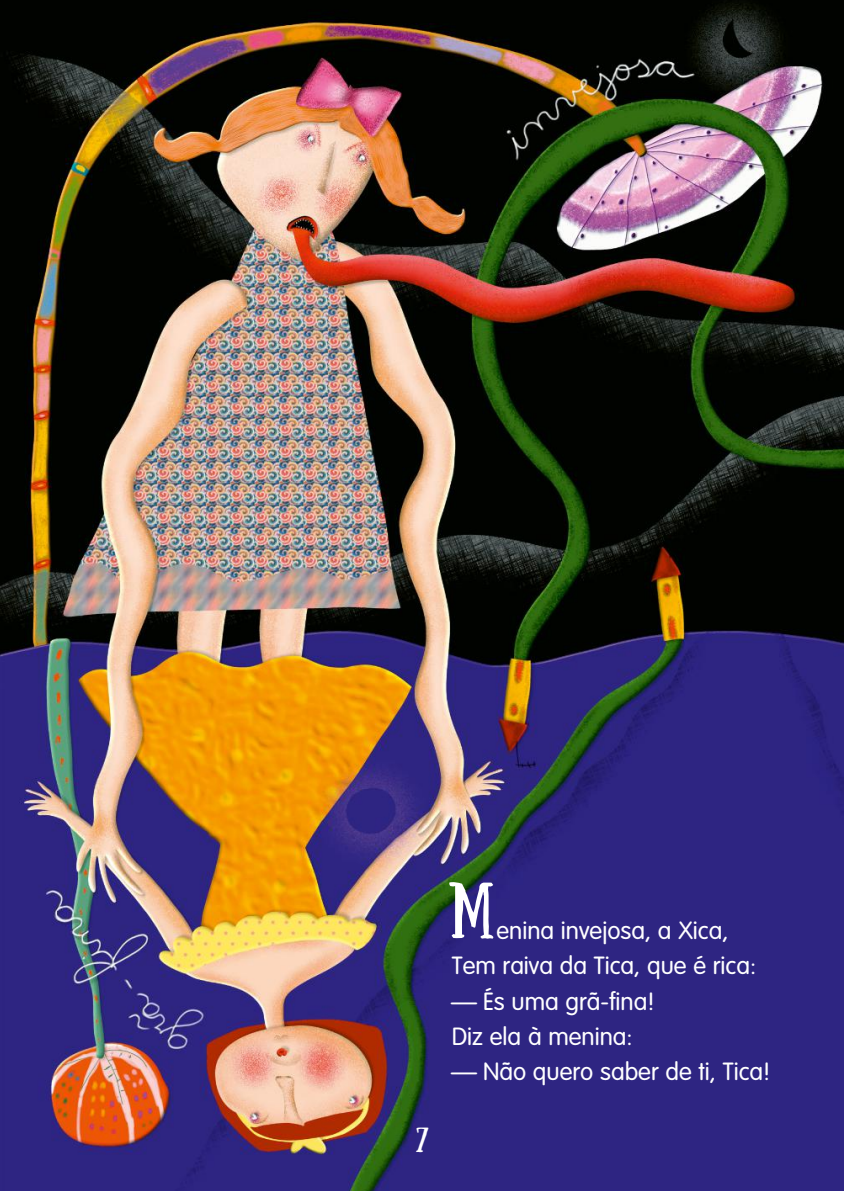
<style>
.page{position:relative;width:844px;height:1191px;background:#fff}
.page>*{position:absolute;margin:0;border:0;box-sizing:border-box;transform-origin:0 0}
.t1{font:56px "Sunday";color:#fff}
.t2{font:300 24.5px/35px "VAG Rounded";color:#fff}
.t3{font:24.5px "Sunday";color:#fff}
</style>
<div class="page">
<img style="left:0;top:0;width:843px;height:1191px">
<p class="t3" style="left:416px;top:1127px;width:14px">7</p>
<h1 class="t1" style="left:448px;top:882px;width:48px">M</h1>
<p class="t2" style="left:451px;top:915px;width:306px;text-indent:45px">enina invejosa, a Xica,<br>Tem raiva da Tica, que é rica:</p>
<p class="t2" style="left:451px;top:985px;width:204px">— És uma grã-fina!<br>Diz ela à menina:</p>
<p class="t2" style="left:451px;top:1055px;width:320px">— Não quero saber de ti, Tica!</p>
</div>
